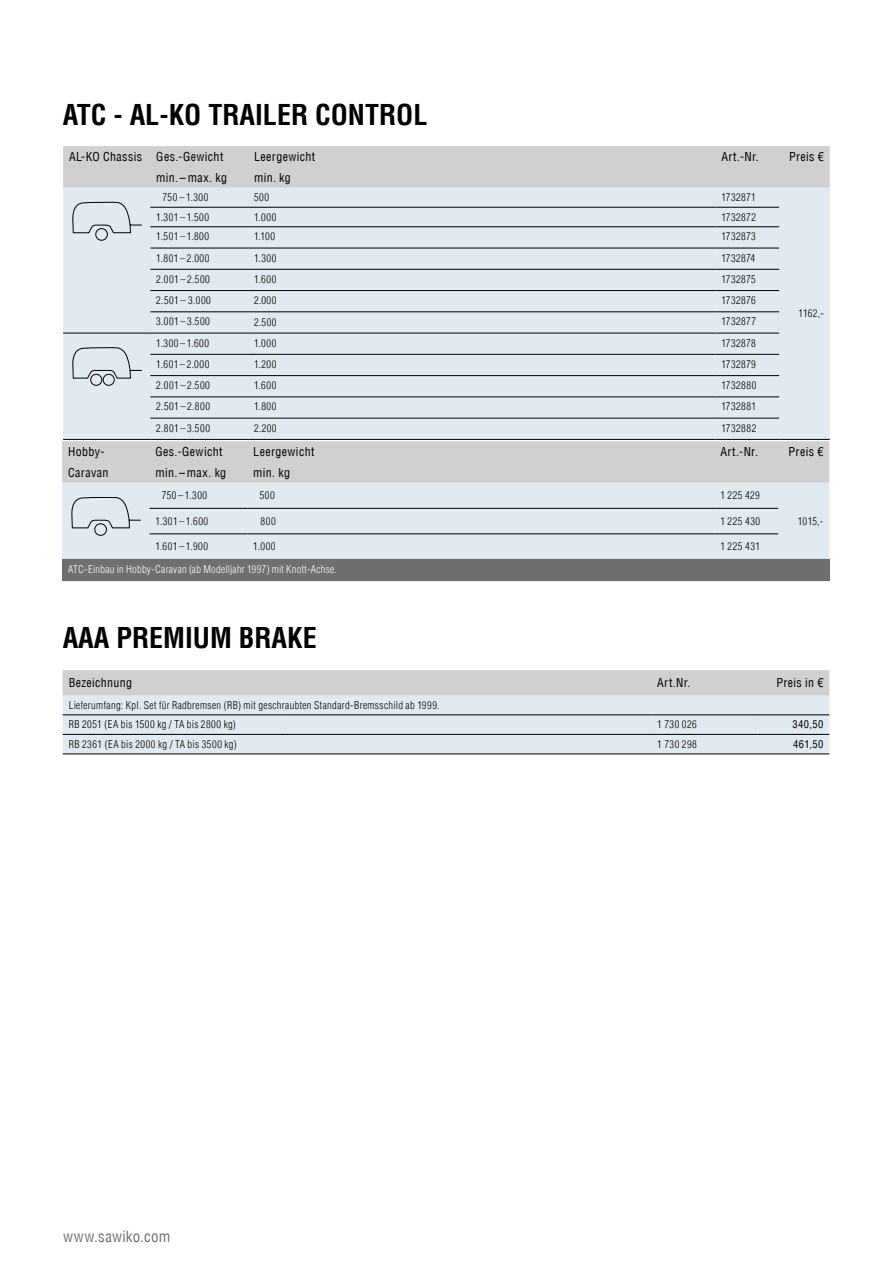
<style>
.page{position:relative;width:893px;height:1263px;background:#fff}
.page>*{position:absolute;margin:0;border:0;box-sizing:border-box;transform-origin:0 0}
.t1{font:700 condensed 28.05px "Helvetica Com";color:#000}
.t2{font:condensed 15px "Helvetica Com";letter-spacing:.02em;color:#706f6f}
.t3{font:condensed 12px/21px "Helvetica Com";letter-spacing:.03em;color:#000}
.t4{font:300 condensed 10.5px/19.5px "Helvetica Com";letter-spacing:.045em;color:#000}
.t5{font:300 condensed 10.5px "Helvetica Com";letter-spacing:.025em;color:#fff}
.t6{font:condensed 10.5px "Helvetica Com";letter-spacing:.045em;color:#000}
</style>
<div class="page">
<div style="left:62px;top:441px;width:767px;height:42px;background:#d0d0d0"></div>
<div style="left:62px;top:483px;width:767px;height:76px;background:#e1eaf0"></div>
<div style="left:62px;top:559px;width:767px;height:22px;background:#706f6f"></div>
<hr style="left:149px;top:508px;width:98px;height:1px;background:#000">
<hr style="left:247px;top:508px;width:467px;height:1px;background:#000">
<hr style="left:714px;top:508px;width:64px;height:1px;background:#000">
<hr style="left:149px;top:533px;width:98px;height:1px;background:#000">
<hr style="left:247px;top:533px;width:467px;height:1px;background:#000">
<hr style="left:714px;top:533px;width:64px;height:1px;background:#000">
<div style="left:95px;top:523px;width:12px;height:13px;border:1px solid #000;border-radius:50%"></div>
<svg style="left:72px;top:497px;width:69px;height:31px;background:#ced6dc"></svg>
<div style="left:63px;top:146px;width:767px;height:42px;background:#d0d0d0"></div>
<div style="left:63px;top:188px;width:767px;height:251px;background:#e1eaf0"></div>
<hr style="left:150px;top:290px;width:98px;height:1px;background:#000">
<hr style="left:248px;top:290px;width:467px;height:1px;background:#000">
<hr style="left:715px;top:290px;width:64px;height:1px;background:#000">
<hr style="left:150px;top:311px;width:98px;height:1px;background:#000">
<hr style="left:248px;top:311px;width:467px;height:1px;background:#000">
<hr style="left:715px;top:311px;width:64px;height:1px;background:#000">
<hr style="left:63px;top:333px;width:87px;height:1px;background:#000">
<hr style="left:150px;top:333px;width:98px;height:1px;background:#000">
<hr style="left:248px;top:333px;width:467px;height:1px;background:#000">
<hr style="left:715px;top:333px;width:64px;height:1px;background:#000">
<hr style="left:150px;top:354px;width:98px;height:1px;background:#000">
<hr style="left:248px;top:354px;width:467px;height:1px;background:#000">
<hr style="left:715px;top:354px;width:64px;height:1px;background:#000">
<hr style="left:150px;top:396px;width:98px;height:1px;background:#000">
<hr style="left:248px;top:396px;width:467px;height:1px;background:#000">
<hr style="left:715px;top:396px;width:64px;height:1px;background:#000">
<hr style="left:150px;top:418px;width:98px;height:1px;background:#000">
<hr style="left:248px;top:418px;width:467px;height:1px;background:#000">
<hr style="left:715px;top:418px;width:64px;height:1px;background:#000">
<hr style="left:150px;top:439px;width:98px;height:1px;background:#000">
<hr style="left:248px;top:439px;width:467px;height:1px;background:#000">
<hr style="left:715px;top:439px;width:64px;height:1px;background:#000">
<hr style="left:779px;top:439px;width:51px;height:1px;background:#000">
<hr style="left:150px;top:207px;width:98px;height:1px;background:#000">
<hr style="left:248px;top:207px;width:467px;height:1px;background:#000">
<hr style="left:715px;top:207px;width:64px;height:1px;background:#000">
<hr style="left:150px;top:226px;width:98px;height:1px;background:#000">
<hr style="left:248px;top:226px;width:467px;height:1px;background:#000">
<hr style="left:715px;top:226px;width:64px;height:1px;background:#000">
<hr style="left:150px;top:248px;width:98px;height:1px;background:#000">
<hr style="left:248px;top:248px;width:467px;height:1px;background:#000">
<hr style="left:715px;top:248px;width:64px;height:1px;background:#000">
<hr style="left:150px;top:269px;width:98px;height:1px;background:#000">
<hr style="left:248px;top:269px;width:467px;height:1px;background:#000">
<hr style="left:715px;top:269px;width:64px;height:1px;background:#000">
<hr style="left:150px;top:375px;width:98px;height:1px;background:#000">
<hr style="left:248px;top:375px;width:467px;height:1px;background:#000">
<hr style="left:715px;top:375px;width:64px;height:1px;background:#000">
<hr style="left:63px;top:439px;width:87px;height:1px;background:#000">
<div style="left:95px;top:228px;width:13px;height:12px;border:1px solid #000;border-radius:50%"></div>
<svg style="left:73px;top:202px;width:69px;height:31px;background:#ced6dc"></svg>
<svg style="left:73px;top:347px;width:69px;height:39px;background:#ccd4da"></svg>
<svg style="left:63px;top:670px;width:766px;height:83px;background:#dae0e4"></svg>
<hr style="left:63px;top:734px;width:223px;height:1px;background:#000">
<hr style="left:286px;top:734px;width:365px;height:1px;background:#000">
<hr style="left:651px;top:734px;width:106px;height:1px;background:#000">
<hr style="left:63px;top:753px;width:223px;height:1px;background:#000">
<hr style="left:286px;top:753px;width:365px;height:1px;background:#000">
<hr style="left:651px;top:753px;width:106px;height:1px;background:#000">
<hr style="left:757px;top:734px;width:72px;height:1px;background:#000">
<hr style="left:63px;top:714px;width:223px;height:1px;background:#000">
<hr style="left:286px;top:714px;width:365px;height:1px;background:#000">
<hr style="left:651px;top:714px;width:106px;height:1px;background:#000">
<hr style="left:757px;top:714px;width:72px;height:1px;background:#000">
<hr style="left:757px;top:753px;width:72px;height:1px;background:#000">
<h1 class="t1" style="left:63px;top:96px;width:366px">ATC - AL-KO TRAILER CONTROL</h1>
<p class="t3" style="left:156px;top:146px;width:72px;text-indent:-87px">AL-KO Chassis Ges.-Gewicht min. –max. kg</p>
<p class="t3" style="left:254px;top:146px;width:63px">Leergewicht min. kg</p>
<p class="t3" style="left:721px;top:146px;width:39px">Art.-Nr.</p>
<p class="t3" style="left:789px;top:146px;width:36px">Preis €</p>
<p class="t4" style="left:163px;top:188px;width:47px">750 –1.300</p>
<p class="t4" style="left:254px;top:188px;width:17px">500</p>
<p class="t4" style="left:721px;top:188px;width:36px">1732871</p>
<p class="t4" style="left:156px;top:207px;width:54px">1.301–1.500</p>
<p class="t4" style="left:254px;top:207px;width:24px">1.000</p>
<p class="t4" style="left:721px;top:207px;width:36px">1732872</p>
<p class="t4" style="left:156px;top:227px;width:54px">1.501–1.800</p>
<p class="t4" style="left:254px;top:227px;width:23px">1.100</p>
<p class="t4" style="left:721px;top:227px;width:36px">1732873</p>
<p class="t4" style="left:156px;top:248px;width:55px">1.801–2.000</p>
<p class="t4" style="left:254px;top:248px;width:24px">1.300</p>
<p class="t4" style="left:721px;top:248px;width:35px">1732874</p>
<p class="t4" style="left:156px;top:269px;width:55px">2.001–2.500</p>
<p class="t4" style="left:254px;top:269px;width:24px">1.600</p>
<p class="t4" style="left:721px;top:269px;width:36px">1732875</p>
<p class="t4" style="left:156px;top:290px;width:56px">2.501– 3.000</p>
<p class="t4" style="left:254px;top:291px;width:24px">2.000</p>
<p class="t4" style="left:721px;top:290px;width:36px">1732876</p>
<p class="t4" style="left:156px;top:312px;width:55px">3.001–3.500</p>
<p class="t4" style="left:254px;top:312px;width:24px">2.500</p>
<p class="t4" style="left:721px;top:312px;width:36px">1732877</p>
<p class="t4" style="left:156px;top:333px;width:54px">1.300–1.600</p>
<p class="t4" style="left:254px;top:333px;width:24px">1.000</p>
<p class="t4" style="left:721px;top:333px;width:36px">1732878</p>
<p class="t4" style="left:156px;top:354px;width:55px">1.601–2.000</p>
<p class="t4" style="left:254px;top:354px;width:24px">1.200</p>
<p class="t4" style="left:721px;top:354px;width:36px">1732879</p>
<p class="t4" style="left:156px;top:375px;width:55px">2.001–2.500</p>
<p class="t4" style="left:254px;top:375px;width:24px">1.600</p>
<p class="t4" style="left:721px;top:375px;width:36px">1732880</p>
<p class="t4" style="left:156px;top:397px;width:55px">2.501–2.800</p>
<p class="t4" style="left:254px;top:397px;width:24px">1.800</p>
<p class="t4" style="left:721px;top:397px;width:36px">1732881</p>
<p class="t4" style="left:156px;top:418px;width:55px">2.801–3.500</p>
<p class="t4" style="left:254px;top:418px;width:24px">2.200</p>
<p class="t4" style="left:721px;top:418px;width:36px">1732882</p>
<p class="t4" style="left:798px;top:304px;width:27px">1162,-</p>
<p class="t3" style="left:68px;top:441px;width:42px">Hobby-<br>Caravan</p>
<p class="t3" style="left:155px;top:441px;width:72px">Ges.-Gewicht min. –max. kg</p>
<p class="t3" style="left:253px;top:441px;width:63px">Leergewicht min. kg</p>
<p class="t3" style="left:720px;top:441px;width:39px">Art.-Nr.</p>
<p class="t3" style="left:789px;top:441px;width:36px">Preis €</p>
<p class="t4" style="left:162px;top:486px;width:47px">750–1.300</p>
<p class="t4" style="left:260px;top:486px;width:17px">500</p>
<p class="t4" style="left:720px;top:486px;width:41px">1 225 429</p>
<p class="t4" style="left:156px;top:511px;width:54px">1.301–1.600</p>
<p class="t4" style="left:261px;top:511px;width:17px">800</p>
<p class="t4" style="left:720px;top:511px;width:41px">1 225 430</p>
<p class="t4" style="left:798px;top:511px;width:27px">1015,-</p>
<p class="t4" style="left:156px;top:537px;width:54px">1.601–1.900</p>
<p class="t4" style="left:253px;top:537px;width:24px">1.000</p>
<p class="t4" style="left:720px;top:537px;width:41px">1 225 431</p>
<p class="t5" style="left:68px;top:563px;width:270px">ATC-Einbau in Hobby-Caravan (ab Modelljahr 1997) mit Knott-Achse.</p>
<h1 class="t1" style="left:63px;top:619px;width:256px">AAA PREMIUM BRAKE</h1>
<p class="t3" style="left:69px;top:672px;width:65px">Bezeichnung</p>
<p class="t3" style="left:657px;top:672px;width:35px">Art.Nr.</p>
<p class="t3" style="left:776px;top:672px;width:48px">Preis in €</p>
<p class="t4" style="left:69px;top:695px;width:372px">Lieferumfang: Kpl. Set für Radbremsen (RB) mit geschraubten Standard-Bremsschild ab 1999.<br>RB 2051 (EA bis 1500 kg / TA bis 2800 kg)</p>
<p class="t4" style="left:657px;top:715px;width:41px">1 730 026</p>
<p class="t6" style="left:792px;top:718px;width:32px">340,50</p>
<p class="t4" style="left:69px;top:734px;width:169px">RB 2361 (EA bis 2000 kg / TA bis 3500 kg)</p>
<p class="t4" style="left:657px;top:734px;width:41px">1 730 298</p>
<p class="t6" style="left:793px;top:737px;width:32px">461,50</p>
<h2 class="t2" style="left:63px;top:1227px;width:109px">www.sawiko.com</h2>
</div>
